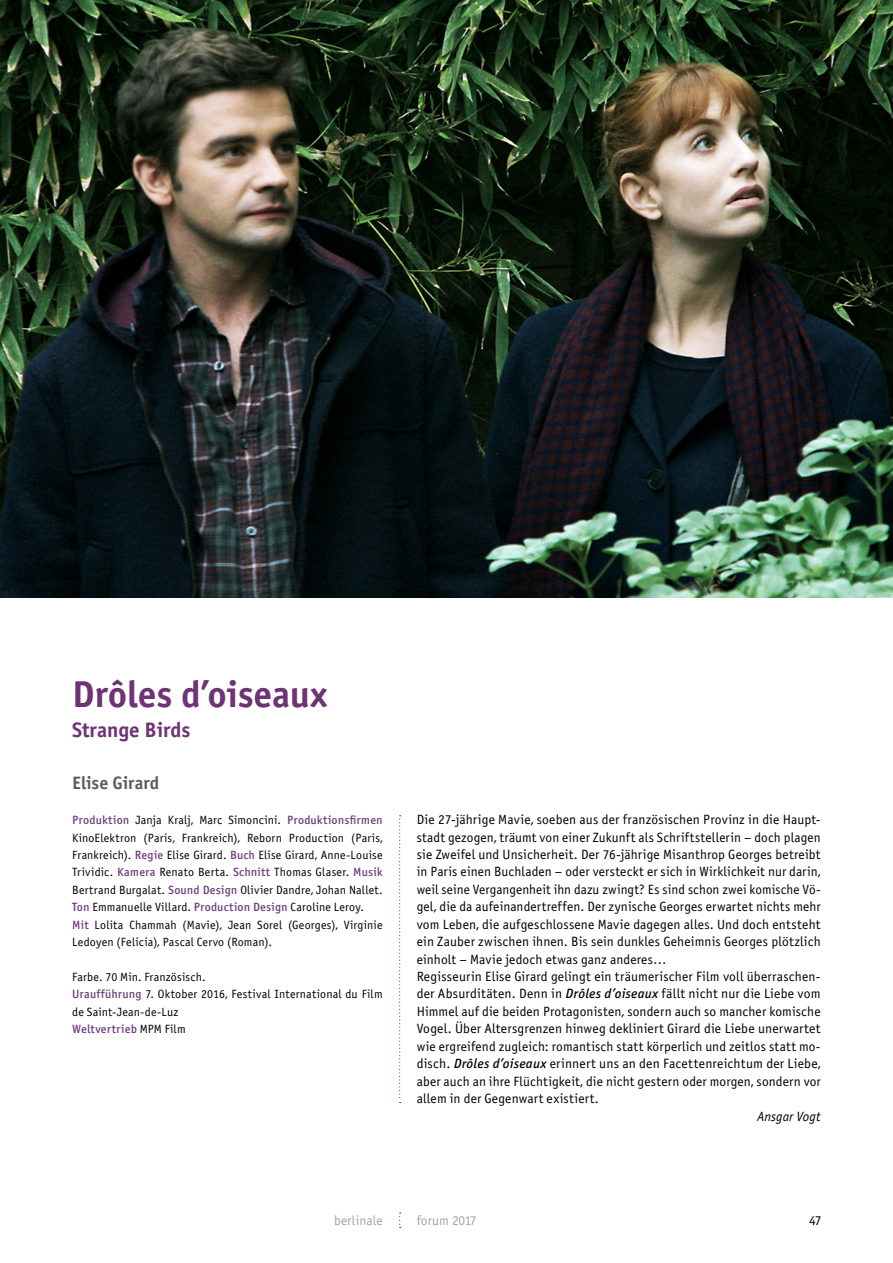
<style>
.page{position:relative;width:893px;height:1263px;background:#fff}
.page>*{position:absolute;margin:0;border:0;box-sizing:border-box;transform-origin:0 0}
.titel{font:37.5px "Officina Sans Bold ITC";letter-spacing:-.005em;color:#6d3374}
.Übersetzung_Titel{font:21px "Officina Sans Bold ITC";color:#6d3374}
.regie{font:18px "Officina Sans Bold ITC";letter-spacing:-.005em;color:#5d5d5c}
.synopsis_lang{font:13.5px/17.4px "Officina Sans Book ITC";letter-spacing:.01em;color:#000;text-align:justify}
.t1{font:13.5px "Officina Sans Book ITC";color:#a4a4a4}
.synopsis_lang_autor{font:italic 13.5px "Officina Sans Book ITC";color:#000}
.seitenzahl_re{font:13.5px "Officina Sans Book ITC";color:#000}
.Credits_deutsch{font:12px/17.4px "Officina Sans Book ITC";letter-spacing:.015em;color:#000}
.Credits_deutsch-2{font:12px "Officina Sans Medium ITC";letter-spacing:.01em;color:#70397e}
.s1{font-family:"Officina Sans Medium ITC";color:#70397e}
.s2{font-family:"Officina Sans Book ITC";color:#000}
.s3{font-family:"Officina Sans Medium ITC";font-style:italic}
</style>
<div class="page">
<svg style="left:399px;top:1212px;width:2px;height:16px"></svg>
<svg style="left:399px;top:815px;width:2px;height:288px"></svg>
<img style="left:0;top:0;width:893px;height:597px">
<p class="titel" style="left:72px;top:671px;width:257px">Drôles d’oiseaux</p>
<p class="Übersetzung_Titel" style="left:72px;top:717px;width:120px">Strange Birds</p>
<p class="regie" style="left:72px;top:772px;width:88px">Elise Girard</p>
<p class="Credits_deutsch" style="left:72px;top:811px;width:312px;text-align:justify"><span class="s1">Produktion</span> Janja Kralj, Marc Simoncini. <span class="s1">Produktionsfirmen </span>KinoElektron (Paris, Frankreich), Reborn Production (Paris, Frankreich). <span class="s1">Regie</span> Elise Girard. <span class="s1">Buch</span> Elise Girard, Anne-Louise Trividic. <span class="s1">Kamera</span> Renato Berta. <span class="s1">Schnitt</span> Thomas Glaser. <span class="s1">Musik </span>Bertrand Burgalat. <span class="s1">Sound Design</span> Olivier Dandre, Johan Nallet.<br><span class="s1">Ton</span> Emmanuelle Villard. <span class="s1">Production Design</span> Caroline Leroy.</p>
<p class="Credits_deutsch" style="left:72px;top:916px;width:312px"><span class="s1">Mit</span> Lolita Chammah (Mavie), Jean Sorel (Georges), Virginie<br>Ledoyen (Felicia), Pascal Cervo (Roman).</p>
<p class="Credits_deutsch" style="left:72px;top:968px;width:135px">Farbe. 70 Min. Französisch.</p>
<p class="Credits_deutsch" style="left:72px;top:986px;width:312px"><span class="s1">Uraufführung</span> 7. Oktober 2016, Festival International du Film de Saint-Jean-de-Luz</p>
<p class="Credits_deutsch-2" style="left:72px;top:1022px;width:115px">Weltvertrieb <span class="s2">MPM Film</span></p>
<p class="synopsis_lang" style="left:417px;top:811px;width:406px">Die 27-jährige Mavie, soeben aus der französischen Provinz in die Haupt&shy;stadt gezogen, träumt von einer Zukunft als Schriftstellerin – doch plagen sie Zweifel und Unsicherheit. Der 76-jährige Misanthrop Georges betreibt in Paris einen Buchladen – oder versteckt er sich in Wirklichkeit nur darin, weil seine Vergangenheit ihn dazu zwingt? Es sind schon zwei komische Vö&shy;gel, die da aufeinandertreffen. Der zynische Georges erwartet nichts mehr vom Leben, die aufgeschlossene Mavie dagegen alles. Und doch entsteht ein Zauber zwischen ihnen. Bis sein dunkles Geheimnis Georges plötzlich einholt – Mavie jedoch etwas ganz anderes…</p>
<p class="synopsis_lang" style="left:417px;top:968px;width:406px">Regisseurin Elise Girard gelingt ein träumerischer Film voll überraschen&shy;der Absurditäten. Denn in <span class="s3">Drôles d’oiseaux</span> fällt nicht nur die Liebe vom Himmel auf die beiden Protagonisten, sondern auch so mancher komische Vogel. Über Altersgrenzen hinweg dekliniert Girard die Liebe unerwartet wie ergreifend zugleich: romantisch statt körperlich und zeitlos statt mo&shy;disch. <span class="s3">Drôles d’oiseaux</span> erinnert uns an den Facettenreichtum der Liebe, aber auch an ihre Flüchtigkeit, die nicht gestern oder morgen, sondern vor allem in der Gegenwart existiert.</p>
<p class="synopsis_lang_autor" style="left:757px;top:1108px;width:65px">Ansgar Vogt</p>
<p class="t1" style="left:334px;top:1213px;width:50px">berlinale</p>
<p class="t1" style="left:417px;top:1213px;width:61px">forum 2017</p>
<p class="seitenzahl_re" style="left:809px;top:1213px;width:14px">47</p>
</div>
